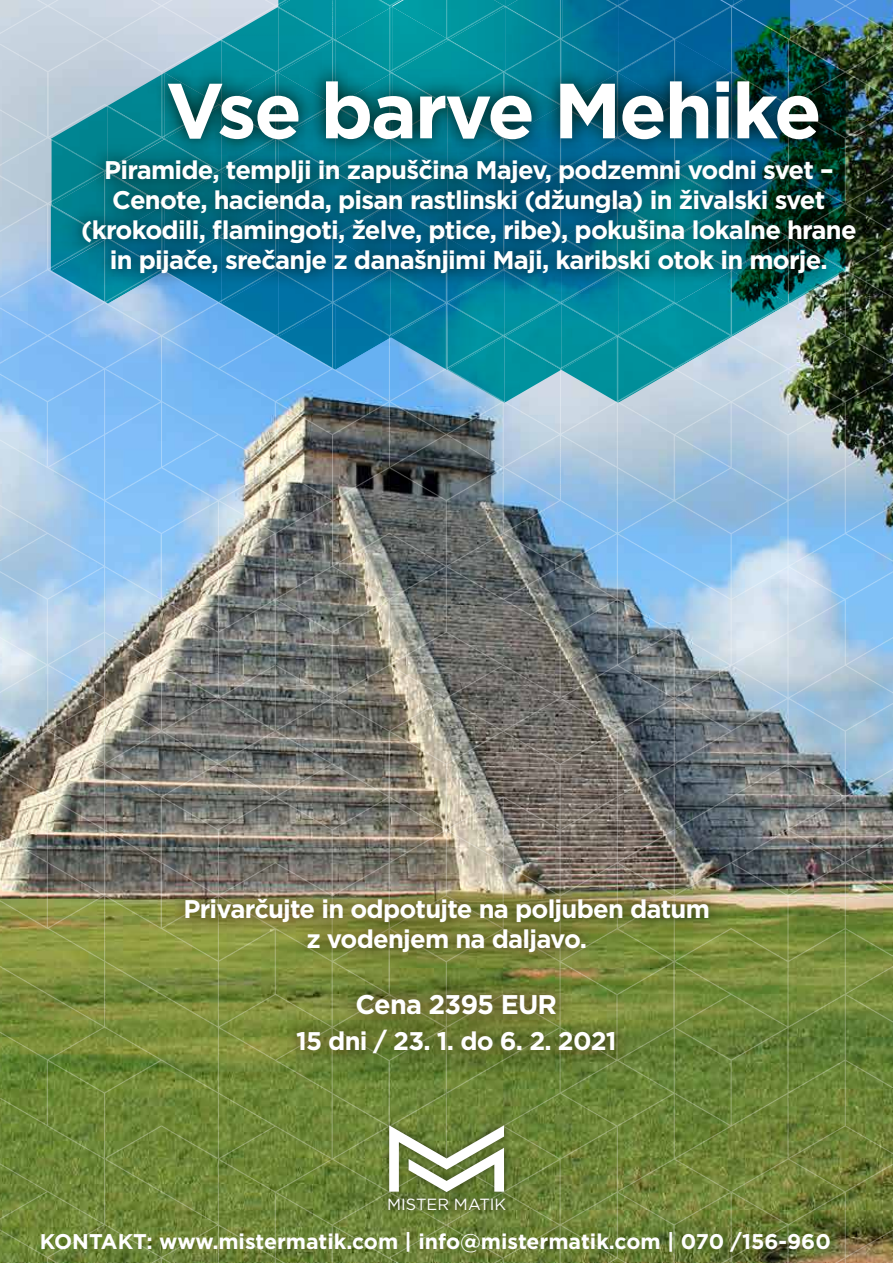
<style>
.page{position:relative;width:893px;height:1263px;background:#fff}
.page>*{position:absolute;margin:0;border:0;box-sizing:border-box;transform-origin:0 0}
.t1{font:700 78px "Gotham";letter-spacing:-.03em;color:#fff}
.t2{font:700 27px "Gotham";letter-spacing:-.03em;color:#fff}
.t3{font:700 25.5px/29.7px "Gotham";letter-spacing:-.03em;color:#fff;text-align:center}
.t4{font:700 21.3px "Gotham";color:#fff}
.t5{font:16.2px "Gotham";color:#fff}
</style>
<div class="page">
<img style="left:0;top:502px;width:893px;height:761px">
<img style="left:0;top:0;width:893px;height:502px">
<img style="left:379px;top:1146px;width:136px;height:40px">
<svg style="left:389px;top:1146px;width:115px;height:40px"></svg>
<img style="left:364px;top:1186px;width:166px;height:63px">
<img style="left:83px;top:46px;width:810px;height:405px">
<img style="left:49px;top:132px;width:840px;height:216px">
<img style="left:131px;top:861px;width:650px;height:285px">
<img style="left:26px;top:870px;width:840px;height:115px">
<h1 class="t1" style="left:166px;top:59px;width:657px">Vse barve Mehike</h1>
<p class="t3" style="left:81px;top:155px;width:777px">Piramide, templji in zapuščina Majev, podzemni vodni svet – Cenote, hacienda, pisan rastlinski (džungla) in živalski svet (krokodili, flamingoti, želve, ptice, ribe), pokušina lokalne hrane in pijače, srečanje z današnjimi Maji, karibski otok in morje.</p>
<p class="t3" style="left:183px;top:894px;width:528px">Privarčujte in odpotujte na poljuben datum z vodenjem na daljavo.</p>
<p class="t2" style="left:355px;top:987px;width:203px">Cena 2395 EUR</p>
<p class="t3" style="left:296px;top:1026px;width:322px">15 dni / 23. 1. do 6. 2. 2021</p>
<p class="t5" style="left:387px;top:1194px;width:121px">MISTER MATIK</p>
<p class="t4" style="left:40px;top:1227px;width:792px">KONTAKT: www.mistermatik.com | info@mistermatik.com | 070 /156-960</p>
</div>
